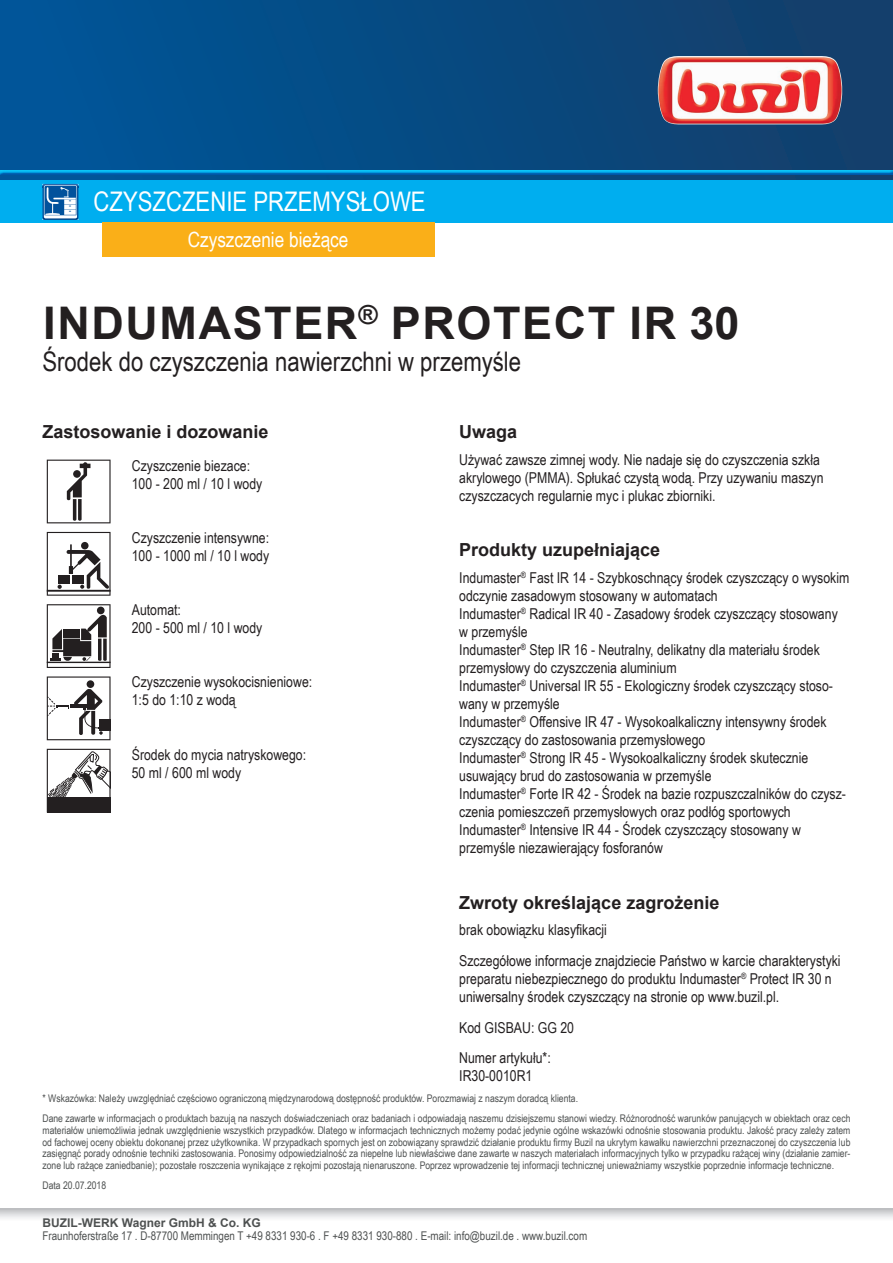
<style>
.page{position:relative;width:893px;height:1263px;background:#fff}
.page>*{position:absolute;margin:0;border:0;box-sizing:border-box;transform-origin:0 0}
.t1{font:700 45px "Arial";letter-spacing:.035em;color:#231f20}
.t2{font:27px "Arial Narrow";color:#231f20}
.t3{font:27px "Arial Narrow";color:#fff}
.t4{font:21px "Arial Narrow";color:#fff}
.t5{font:700 18px "Arial";color:#231f20}
.t6{font:15px/18px "Arial Narrow";color:#231f20}
.t7{font:12px "Arial Narrow";color:#4e5151}
.t8{font:700 12px "Arial";color:#4e5151}
.t9{font:10.5px/11.7px "Arial Narrow";color:#4e5151}
</style>
<div class="page">
<div style="left:0;top:0;width:893px;height:180px;background:linear-gradient(to right,#00569a,#143e69)"></div>
<img style="left:658px;top:56px;width:184px;height:68px">
<svg style="left:0;top:1209px;width:893px;height:9px;background:#d9dadc"></svg>
<div style="left:0;top:169px;width:893px;height:6px;background:#015599;opacity:.75"></div>
<div style="left:0;top:180px;width:893px;height:43px;background:#00aeef"></div>
<img style="left:43px;top:184px;width:35px;height:36px">
<svg style="left:44px;top:185px;width:35px;height:33px"></svg>
<div style="left:102px;top:223px;width:333px;height:34px;background:#faaf18"></div>
<svg style="left:47px;top:460px;width:64px;height:63px"></svg>
<svg style="left:47px;top:532px;width:64px;height:64px"></svg>
<svg style="left:47px;top:604px;width:64px;height:64px"></svg>
<svg style="left:47px;top:676px;width:64px;height:64px"></svg>
<svg style="left:47px;top:749px;width:64px;height:63px"></svg>
<h2 class="t3" style="left:94px;top:182px;width:334px">Czyszczenie przemysłowe</h2>
<h3 class="t4" style="left:188px;top:224px;width:162px">Czyszczenie bieżące</h3>
<h1 class="t1" style="left:43px;top:291px;width:698px">INDUMASTER<sup>®</sup> PROTECT IR 30</h1>
<h2 class="t2" style="left:43px;top:342px;width:480px">Środek do czyszczenia nawierzchni w przemyśle</h2>
<p class="t5" style="left:43px;top:419px;width:228px">Zastosowanie i dozowanie</p>
<p class="t6" style="left:132px;top:456px;width:132px">Czyszczenie biezace:<br>100 - 200 ml / 10 l wody</p>
<p class="t5" style="left:459px;top:419px;width:60px">Uwaga</p>
<p class="t6" style="left:459px;top:450px;width:362px">Używać zawsze zimnej wody. Nie nadaje się do czyszczenia szkła akrylowego (PMM</p>
<p class="t6" style="left:459px;top:468px;width:366px;text-indent:98px">A). Spłukać czystą wodą. Przy uzywaniu maszyn czyszczacych regularnie myc i plukac zbiorniki.</p>
<p class="t5" style="left:459px;top:537px;width:203px">Produkty uzupełniające</p>
<p class="t6" style="left:459px;top:568px;width:392px">Indumaster<sup>®</sup> Fast IR 14 - Szybkoschnący środek czyszczący o wysokim odczynie zasadowym stosowany w automatach<br>Indumaster<sup>®</sup> Radical IR 40 - Zasadowy środek czyszczący stosowany w przemyśle<br>Indumaster<sup>®</sup> Step IR 16 - Neutralny, delikatny dla materiału środek przemysłowy do czyszczenia aluminium<br>Indumaster<sup>®</sup> Universal IR 55 - Ekologiczny środek czyszczący stoso&shy;wany w przemyśle<br>Indumaster<sup>®</sup> Offensive IR 47 - Wysokoalkaliczny intensywny środek czyszczący do zastosowania przemysłowego<br>Indumaster<sup>®</sup> Strong IR 45 - Wysokoalkaliczny środek skutecznie usuwający brud do zastosowania w przemyśle<br>Indumaster<sup>®</sup> Forte IR 42 - Środek na bazie rozpuszczalników do czysz&shy;czenia pomieszczeñ przemysłowych oraz podłóg sportowych Indumaster<sup>®</sup> Intensive IR 44 - Środek czyszczący stosowany w przemyśle niezawierający fosforanów</p>
<p class="t5" style="left:459px;top:890px;width:262px">Zwroty określające zagrożenie</p>
<p class="t6" style="left:459px;top:914px;width:383px;line-height:30.8px">brak obowiązku klasyfikacji<br>Szczegółowe informacje znajdziecie Państwo w karcie charakterystyki</p>
<p class="t6" style="left:459px;top:969px;width:374px">preparatu niebezpiecznego do produktu Indumaster<sup>®</sup> Protect IR 30 n uniwersalny środek czyszczący na stronie op www.buzil.pl.</p>
<p class="t6" style="left:459px;top:1011px;width:116px;line-height:30.8px">Kod GISBAU: GG 20<br>Numer artykułu*:</p>
<p class="t6" style="left:459px;top:1066px;width:75px">IR30-0010R1</p>
<p class="t9" style="left:43px;top:1088px;width:809px;line-height:20.2px">* Wskazówka: Należy uwzględniać częściowo ograniczoną międzynarodową dostępność produktów. Porozmawiaj z naszym doradcą klienta.<br>Dane zawarte w informacjach o produktach bazują na naszych doświadczeniach oraz badaniach i odpowiadają naszemu dzisiejszemu stanowi wiedzy. Różnorodność warunków panujących w obiektach oraz cech</p>
<p class="t9" style="left:43px;top:1124px;width:809px;text-align:justify">materiałów uniemożliwia jednak uwzględnienie wszystkich przypadków. Dlatego w informacjach technicznych możemy podać jedynie ogólne wskazówki odnośnie stosowania produktu. Jakość pracy zależy zatem od fachowej oceny obiektu dokonanej przez użytkownika. W przypadkach spornych jest on zobowiązany sprawdzić działanie produktu firmy Buzil na ukrytym kawałku nawierzchni przeznaczonej do czyszczenia lub zasięgnąć porady odnośnie techniki zastosowania. Ponosimy odpowiedzialność za niepełne lub niewłaściwe dane zawarte w naszych materiałach informacyjnych tylko w przypadku rażącej winy (działanie zamier&shy;zone lub rażące zaniedbanie); pozostałe roszczenia wynikające z rękojmi pozostają nienaruszone. Poprzez wprowadzenie tej informacji technicznej unieważniamy wszystkie poprzednie informacje techniczne.</p>
<p class="t9" style="left:43px;top:1179px;width:65px">Data 20.07.2018</p>
<p class="t6" style="left:132px;top:528px;width:139px">Czyszczenie intensywne:<br>100 - 1000 ml / 10 l wody</p>
<p class="t6" style="left:132px;top:600px;width:132px">Automat:<br>200 - 500 ml / 10 l wody</p>
<p class="t6" style="left:132px;top:672px;width:182px">Czyszczenie wysokocisnieniowe:<br>1:5 do 1:10 z wodą</p>
<p class="t6" style="left:132px;top:745px;width:176px">Środek do mycia natryskowego:<br>50 ml / 600 ml wody</p>
<p class="t8" style="left:43px;top:1214px;width:220px">BUZIL-WERK Wagner GmbH &amp; Co. KG</p>
<p class="t7" style="left:43px;top:1227px;width:546px">Fraunhoferstraße 17 . D-87700 Memmingen T +49 8331 930-6 . F +49 8331 930-880 . E-mail: info@buzil.de . www.buzil.com</p>
</div>
